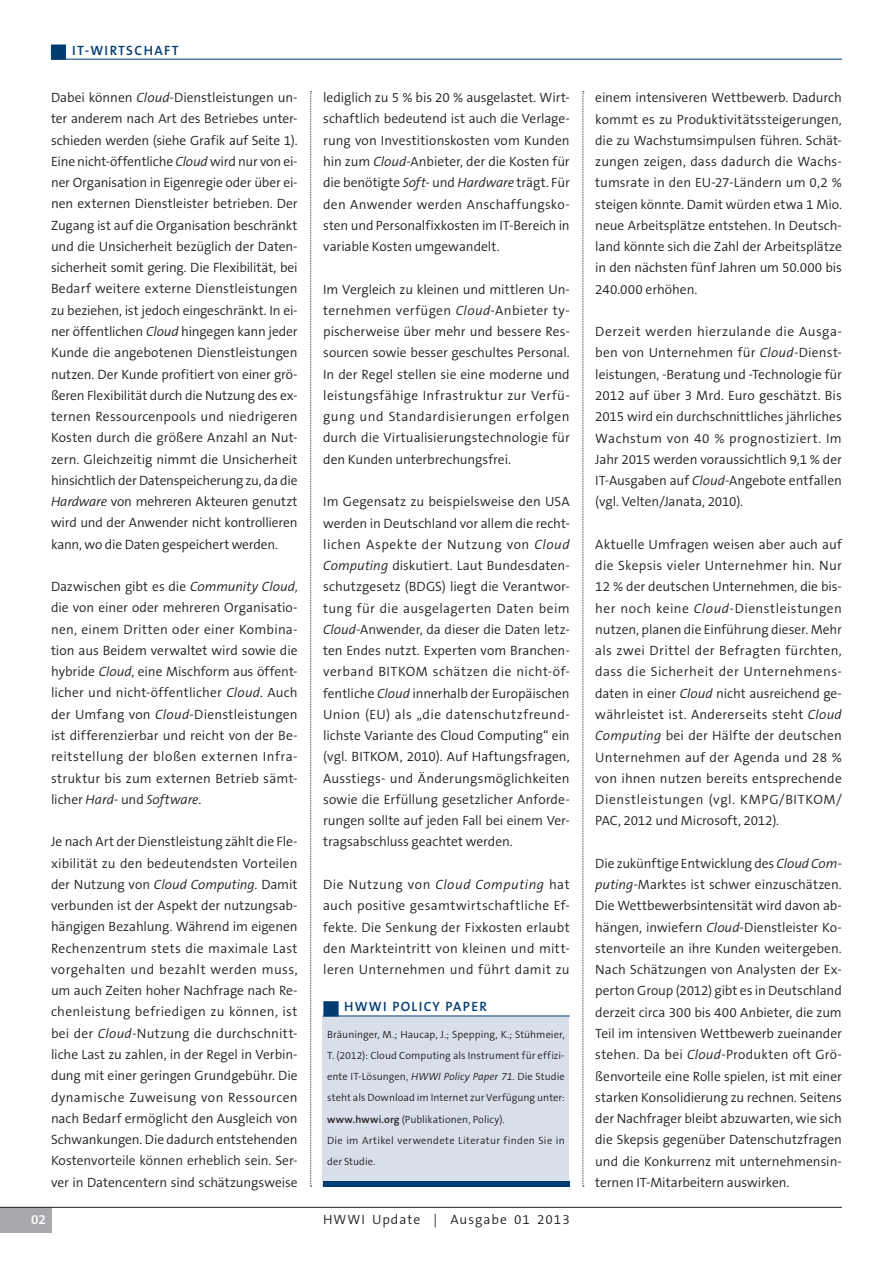
<style>
.page{position:relative;width:893px;height:1263px;background:#fff}
.page>*{position:absolute;margin:0;border:0;box-sizing:border-box;transform-origin:0 0}
.t1{font:300 13.5px/21.3px "The Sans B4";color:#231f20;text-align:justify}
.t2{font:600 13.5px "The Sans B6";letter-spacing:.1em;color:#003b71}
.t3{font:300 13.5px "The Sans B4";letter-spacing:.075em;color:#231f20}
.t4{font:600 13.5px "The Sans B6";color:#fff}
.t5{font:300 10.5px/21.3px "The Sans B4";letter-spacing:.005em;color:#231f20}
.s1{font-style:italic}
.s2{font-family:"The Sans B6";font-weight:600}
</style>
<div class="page">
<svg style="left:310px;top:91px;width:2px;height:1096px"></svg>
<div style="left:51px;top:45px;width:15px;height:15px;background:#003b71"></div>
<hr style="left:51px;top:59px;width:791px;height:1px;background:#003b71">
<div style="left:0;top:1208px;width:51px;height:25px;background:#a8a9ad"></div>
<hr style="left:0;top:1207px;width:842px;height:1px;background:#231f20">
<svg style="left:583px;top:91px;width:1px;height:1096px"></svg>
<div style="left:323px;top:1016px;width:246px;height:170px;background:#d8dfeb"></div>
<div style="left:323px;top:1180px;width:246px;height:6px;background:#003b71"></div>
<hr style="left:323px;top:1015px;width:247px;height:1px;background:#003b71">
<div style="left:324px;top:1001px;width:14px;height:15px;background:#003b71;border:1px solid #003b71"></div>
<p class="t2" style="left:72px;top:43px;width:108px">IT-WIRTSCHAFT</p>
<p class="t1" style="left:51px;top:87px;width:248px">Dabei können <span class="s1">Cloud</span>-Dienstleistungen un&shy;ter anderem nach Art des Betriebes unter&shy;schieden werden (siehe Grafik auf Seite 1).<br>Eine nicht-öffentliche <span class="s1">Cloud</span> wird nur von ei&shy;ner Organisation in Eigenregie oder über ei&shy;nen externen Dienstleister betrieben. Der Zugang ist auf die Organisation beschränkt und die Unsicherheit bezüglich der Daten&shy;sicherheit somit gering. Die Flexibilität, bei Bedarf weitere externe Dienstleistungen zu beziehen, ist jedoch eingeschränkt. In ei&shy;ner öffentlichen <span class="s1">Cloud</span> hingegen kann jeder Kunde die angebotenen Dienstleistungen nutzen. Der Kunde profitiert von einer grö&shy;ßeren Flexibilität durch die Nutzung des ex&shy;ternen Ressourcenpools und niedrigeren Kosten durch die größere Anzahl an Nut&shy;zern. Gleichzeitig nimmt die Unsicherheit hinsichtlich der Datenspeicherung zu, da die <span class="s1">Hardware</span> von mehreren Akteuren genutzt wird und der Anwender nicht kontrollieren kann, wo die Daten gespeichert werden.</p>
<p class="t1" style="left:51px;top:576px;width:248px">Dazwischen gibt es die <span class="s1">Community Cloud</span>, die von einer oder mehreren Organisatio&shy;nen, einem Dritten oder einer Kombina&shy;tion aus Beidem verwaltet wird sowie die hybride <span class="s1">Cloud</span>, eine Mischform aus öffent&shy;licher und nicht-öffentlicher <span class="s1">Cloud</span>. Auch der Umfang von <span class="s1">Cloud</span>-Dienstleistungen ist differenzierbar und reicht von der Be&shy;reitstellung der bloßen externen Infra&shy;struktur bis zum externen Betrieb sämt&shy;licher <span class="s1">Hard-</span> und <span class="s1">Software</span>.</p>
<p class="t1" style="left:51px;top:831px;width:248px">Je nach Art der Dienstleistung zählt die Fle&shy;xibilität zu den bedeutendsten Vorteilen der Nutzung von <span class="s1">Cloud Computing</span>. Damit verbunden ist der Aspekt der nutzungsab&shy;hängigen Bezahlung. Während im eigenen Rechenzentrum stets die maximale Last vorgehalten und bezahlt werden muss, um auch Zeiten hoher Nachfrage nach Re&shy;chenleistung befriedigen zu können, ist bei der <span class="s1">Cloud</span>-Nutzung die durchschnitt&shy;liche Last zu zahlen, in der Regel in Verbin&shy;dung mit einer geringen Grundgebühr. Die dynamische Zuweisung von Ressourcen nach Bedarf ermöglicht den Ausgleich von Schwankungen. Die dadurch entstehenden Kostenvorteile können erheblich sein. Ser&shy;ver in Datencentern sind schätzungsweise</p>
<p class="t1" style="left:323px;top:87px;width:248px">lediglich zu 5 % bis 20 % ausgelastet. Wirt&shy;schaftlich bedeutend ist auch die Verlage&shy;rung von Investitionskosten vom Kunden hin zum <span class="s1">Cloud</span>-Anbieter, der die Kosten für die benötigte <span class="s1">Soft-</span> und <span class="s1">Hardware</span> trägt. Für den Anwender werden Anschaffungsko&shy;sten und Personalfixkosten im IT-Bereich in variable Kosten umgewandelt.</p>
<p class="t1" style="left:323px;top:279px;width:248px">Im Vergleich zu kleinen und mittleren Un&shy;ternehmen verfügen <span class="s1">Cloud</span>-Anbieter ty&shy;pischerweise über mehr und bessere Res&shy;sourcen sowie besser geschultes Personal.<br>In der Regel stellen sie eine moderne und leistungsfähige Infrastruktur zur Verfü&shy;gung und Standardisierungen erfolgen durch die Virtualisierungstechnologie für den Kunden unterbrechungsfrei.</p>
<p class="t1" style="left:323px;top:491px;width:248px">Im Gegensatz zu beispielsweise den USA werden in Deutschland vor allem die recht&shy;lichen Aspekte der Nutzung von <span class="s1">Cloud Computing</span> diskutiert. Laut Bundesdaten&shy;schutzgesetz (BDGS) liegt die Verantwor&shy;tung für die ausgelagerten Daten beim <span class="s1">Cloud</span>-Anwender, da dieser die Daten letz&shy;ten Endes nutzt. Experten vom Branchen&shy;verband BITKOM schätzen die nicht-öf&shy;fentliche <span class="s1">Cloud</span> innerhalb der Europäischen Union (EU) als „die datenschutzfreund&shy;lichste Variante des Cloud Computing“ ein (vgl. BITKOM, 2010). Auf Haftungsfragen, Ausstiegs- und Änderungsmöglichkeiten sowie die Erfüllung gesetzlicher Anforde&shy;rungen sollte auf jeden Fall bei einem Ver&shy;tragsabschluss geachtet werden.</p>
<p class="t1" style="left:323px;top:874px;width:248px">Die Nutzung von <span class="s1">Cloud Computing</span> hat auch positive gesamtwirtschaftliche Ef&shy;fekte. Die Senkung der Fixkosten erlaubt den Markteintritt von kleinen und mitt&shy;leren Unternehmen und führt damit zu</p>
<p class="t2" style="left:344px;top:999px;width:144px">HWWI POLICY PAPER</p>
<p class="t5" style="left:327px;top:1024px;width:239px">Bräuninger, M.; Haucap, J.; Spepping, K.; Stühmeier, T. (2012): Cloud Computing als Instrument für effizi&shy;ente IT-Lösungen, <span class="s1">HWWI Policy Paper 71</span>. Die Studie steht als Download im Internet zur Verfügung unter: <span class="s2">www.hwwi.org</span> (Publikationen, Policy).<br>Die im Artikel verwendete Literatur finden Sie in der Studie.</p>
<p class="t4" style="left:31px;top:1212px;width:16px">02</p>
<p class="t3" style="left:323px;top:1212px;width:248px">HWWI Update | Ausgabe 01 2013</p>
<p class="t1" style="left:595px;top:87px;width:248px">einem intensiveren Wettbewerb. Dadurch kommt es zu Produktivitätssteigerungen, die zu Wachstumsimpulsen führen. Schät&shy;zungen zeigen, dass dadurch die Wachs&shy;tumsrate in den EU-27-Ländern um 0,2 % steigen könnte. Damit würden etwa 1 Mio. neue Arbeitsplätze entstehen. In Deutsch&shy;land könnte sich die Zahl der Arbeitsplätze in den nächsten fünf Jahren um 50.000 bis 240.000 erhöhen.</p>
<p class="t1" style="left:595px;top:321px;width:248px">Derzeit werden hierzulande die Ausga&shy;ben von Unternehmen für <span class="s1">Cloud</span>-Dienst&shy;leistungen, -Beratung und -Technologie für 2012 auf über 3 Mrd. Euro geschätzt. Bis 2015 wird ein durchschnittliches jährliches Wachstum von 40 % prognostiziert. Im Jahr 2015 werden voraussichtlich 9,1 % der IT-Ausgaben auf <span class="s1">Cloud</span>-Angebote entfallen (vgl. Velten/Janata, 2010).</p>
<p class="t1" style="left:595px;top:534px;width:248px">Aktuelle Umfragen weisen aber auch auf die Skepsis vieler Unternehmer hin. Nur 12 % der deutschen Unternehmen, die bis&shy;her noch keine <span class="s1">Cloud</span>-Dienstleistungen nutzen, planen die Einführung dieser. Mehr als zwei Drittel der Befragten fürchten, dass die Sicherheit der Unternehmens&shy;daten in einer <span class="s1">Cloud</span> nicht ausreichend ge&shy;währleistet ist. Andererseits steht <span class="s1">Cloud Computing</span> bei der Hälfte der deutschen Unternehmen auf der Agenda und 28 % von ihnen nutzen bereits entsprechende Dienstleistungen (vgl. KMPG/BITKOM/ PAC, 2012 und Microsoft, 2012).</p>
<p class="t1" style="left:595px;top:853px;width:248px">Die zukünftige Entwicklung des <span class="s1">Cloud Com&shy;puting</span>-Marktes ist schwer einzuschätzen.<br>Die Wettbewerbsintensität wird davon ab&shy;hängen, inwiefern <span class="s1">Cloud</span>-Dienstleister Ko&shy;stenvorteile an ihre Kunden weitergeben.<br>Nach Schätzungen von Analysten der Ex&shy;perton Group (2012) gibt es in Deutschland derzeit circa 300 bis 400 Anbieter, die zum Teil im intensiven Wettbewerb zueinander stehen. Da bei <span class="s1">Cloud</span>-Produkten oft Grö&shy;ßenvorteile eine Rolle spielen, ist mit einer starken Konsolidierung zu rechnen. Seitens der Nachfrager bleibt abzuwarten, wie sich die Skepsis gegenüber Datenschutzfragen und die Konkurrenz mit unternehmensin&shy;ternen IT-Mitarbeitern auswirken.</p>
</div>
